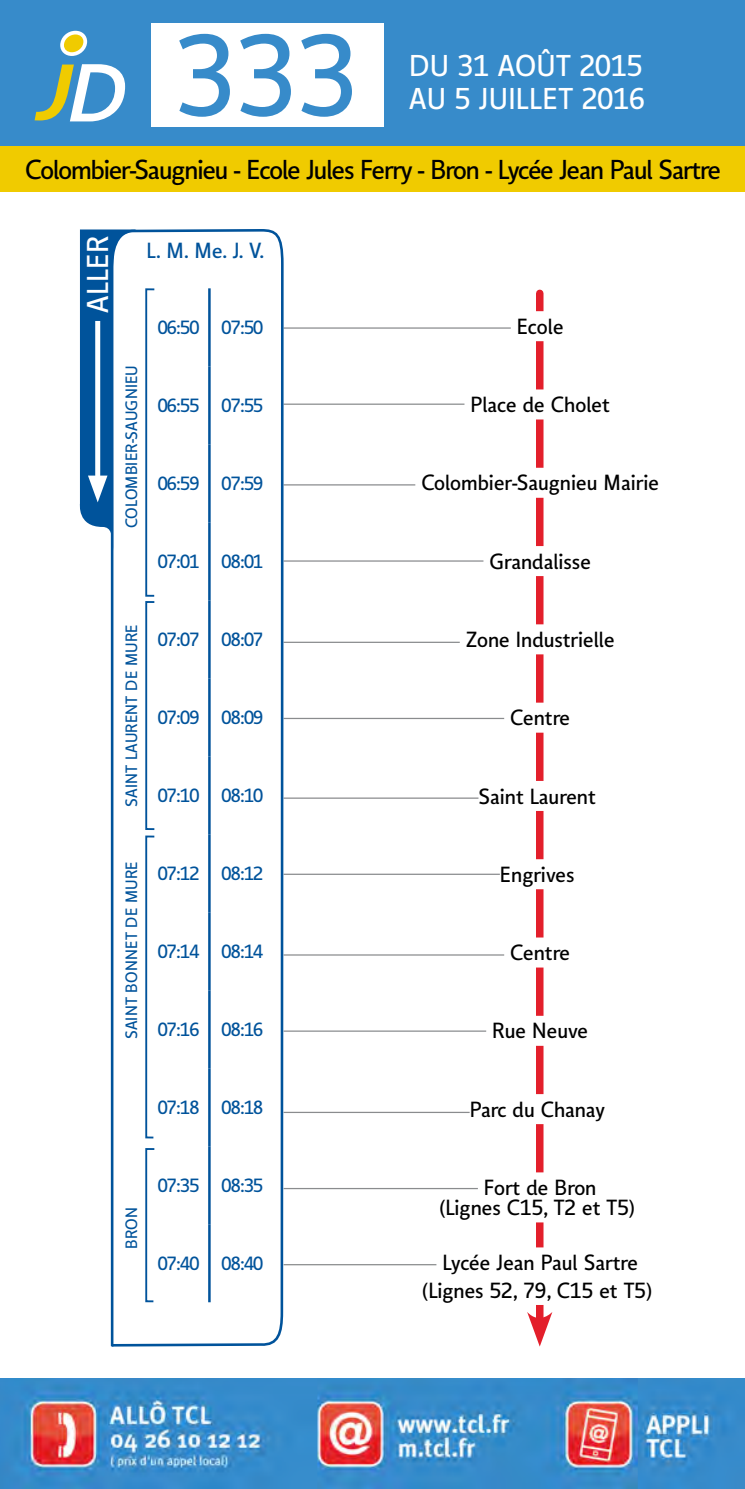
<style>
.page{position:relative;width:745px;height:1489px;background:#fff}
.page>*{position:absolute;margin:0;border:0;box-sizing:border-box;transform-origin:0 0}
.t1{font:106px "TCL";color:#378bca}
.t2{font:27.5px "TCL";letter-spacing:.01em;color:#fff}
.t3{font:25px "TCL";letter-spacing:-.04em;color:#000}
.t4{font:20px/20px "TCL";color:#000;text-align:center}
.t5{font:20px "TCL";color:#00539b}
.t6{font:17.5px "TCL";letter-spacing:-.05em;color:#00539b}
.t7{font:15px "TCL";letter-spacing:.01em;color:#00539b}
</style>
<div class="page">
<div style="left:0;top:146px;width:744px;height:45px;background:#f0cb00"></div>
<div style="left:535px;top:293px;width:8px;height:1032px;background:#e31f2b"></div>
<svg style="left:527px;top:1311px;width:25px;height:35px"></svg>
<hr style="left:283px;top:797px;width:281px;height:1px;background:#8a8c8e">
<hr style="left:283px;top:873px;width:281px;height:1px;background:#8a8c8e">
<hr style="left:283px;top:954px;width:281px;height:1px;background:#8a8c8e">
<hr style="left:283px;top:1030px;width:281px;height:1px;background:#8a8c8e">
<hr style="left:283px;top:1111px;width:281px;height:1px;background:#8a8c8e">
<hr style="left:283px;top:1187px;width:281px;height:2px;background:#8a8c8e">
<hr style="left:283px;top:1263px;width:281px;height:2px;background:#8a8c8e">
<hr style="left:283px;top:327px;width:281px;height:1px;background:#8a8c8e">
<hr style="left:283px;top:403px;width:281px;height:2px;background:#8a8c8e">
<hr style="left:283px;top:484px;width:281px;height:1px;background:#8a8c8e">
<hr style="left:283px;top:560px;width:281px;height:1px;background:#8a8c8e">
<hr style="left:283px;top:641px;width:281px;height:2px;background:#8a8c8e">
<hr style="left:283px;top:717px;width:281px;height:2px;background:#8a8c8e">
<div style="left:0;top:0;width:744px;height:146px;background:#378bca"></div>
<div style="left:151px;top:23px;width:232px;height:104px;background:#fff"></div>
<svg style="left:60px;top:31px;width:27px;height:25px"></svg>
<svg style="left:35px;top:64px;width:90px;height:57px"></svg>
<img style="left:0;top:1378px;width:744px;height:110px">
<svg style="left:110px;top:229px;width:175px;height:1118px"></svg>
<svg style="left:79px;top:229px;width:57px;height:323px"></svg>
<hr style="left:208px;top:288px;width:2px;height:78px;background:#00539b">
<hr style="left:208px;top:366px;width:2px;height:78px;background:#00539b">
<hr style="left:208px;top:444px;width:2px;height:78px;background:#00539b">
<hr style="left:208px;top:522px;width:2px;height:78px;background:#00539b">
<hr style="left:208px;top:600px;width:2px;height:78px;background:#00539b">
<hr style="left:208px;top:678px;width:2px;height:78px;background:#00539b">
<hr style="left:208px;top:756px;width:2px;height:78px;background:#00539b">
<hr style="left:208px;top:834px;width:2px;height:78px;background:#00539b">
<hr style="left:208px;top:912px;width:2px;height:78px;background:#00539b">
<hr style="left:208px;top:990px;width:2px;height:78px;background:#00539b">
<hr style="left:208px;top:1068px;width:2px;height:78px;background:#00539b">
<hr style="left:208px;top:1146px;width:2px;height:78px;background:#00539b">
<hr style="left:208px;top:1224px;width:2px;height:78px;background:#00539b">
<div style="left:145px;top:288px;width:9px;height:308px;border:2px solid #00539b"></div>
<div style="left:145px;top:601px;width:9px;height:229px;border:2px solid #00539b"></div>
<svg style="left:144px;top:834px;width:11px;height:305px"></svg>
<svg style="left:144px;top:1146px;width:11px;height:157px"></svg>
<div style="left:510px;top:311px;width:59px;height:30px;background:#fff"></div>
<div style="left:464px;top:389px;width:151px;height:30px;background:#fff"></div>
<div style="left:415px;top:468px;width:249px;height:30px;background:#fff"></div>
<div style="left:483px;top:546px;width:113px;height:30px;background:#fff"></div>
<div style="left:459px;top:624px;width:161px;height:30px;background:#fff"></div>
<div style="left:504px;top:702px;width:72px;height:30px;background:#fff"></div>
<div style="left:478px;top:781px;width:117px;height:30px;background:#fff"></div>
<div style="left:499px;top:859px;width:75px;height:30px;background:#fff"></div>
<div style="left:504px;top:937px;width:72px;height:30px;background:#fff"></div>
<div style="left:486px;top:1015px;width:108px;height:30px;background:#fff"></div>
<div style="left:469px;top:1094px;width:135px;height:30px;background:#fff"></div>
<div style="left:477px;top:1172px;width:125px;height:30px;background:#fff"></div>
<div style="left:439px;top:1192px;width:196px;height:30px;background:#fff"></div>
<div style="left:436px;top:1247px;width:207px;height:30px;background:#fff"></div>
<div style="left:421px;top:1274px;width:231px;height:30px;background:#fff"></div>
<h1 class="t1" style="left:175px;top:7px;width:184px">333</h1>
<h2 class="t2" style="left:409px;top:48px;width:235px">DU 31 AOÛT 2015</h2>
<h2 class="t2" style="left:409px;top:81px;width:237px">AU 5 JUILLET 2016</h2>
<p class="t3" style="left:25px;top:153px;width:697px">Colombier-Saugnieu - Ecole Jules Ferry - Bron - Lycée Jean Paul Sartre</p>
<h2 class="t2" style="left:80px;top:313px;width:79px;rotate:-90deg">ALLER</h2>
<p class="t5" style="left:146px;top:237px;width:120px">L. M. Me. J. V.</p>
<p class="t6" style="left:158px;top:316px;width:43px">06:50</p>
<p class="t6" style="left:221px;top:316px;width:43px">07:50</p>
<p class="t4" style="left:516px;top:316px;width:48px">Ecole</p>
<p class="t7" style="left:122px;top:528px;width:165px;rotate:-90deg">COLOMBIER-SAUGNIEU</p>
<p class="t6" style="left:158px;top:394px;width:43px">06:55</p>
<p class="t6" style="left:221px;top:394px;width:43px">07:55</p>
<p class="t6" style="left:158px;top:472px;width:43px">06:59</p>
<p class="t6" style="left:221px;top:472px;width:43px">07:59</p>
<p class="t4" style="left:470px;top:394px;width:141px">Place de Cholet</p>
<p class="t4" style="left:421px;top:472px;width:239px">Colombier-Saugnieu Mairie</p>
<p class="t6" style="left:158px;top:550px;width:43px">07:01</p>
<p class="t6" style="left:221px;top:550px;width:43px">08:01</p>
<p class="t4" style="left:489px;top:551px;width:103px">Grandalisse</p>
<p class="t7" style="left:122px;top:806px;width:184px;rotate:-90deg">SAINT LAURENT DE MURE</p>
<p class="t6" style="left:158px;top:628px;width:43px">07:07</p>
<p class="t6" style="left:221px;top:628px;width:43px">08:07</p>
<p class="t6" style="left:158px;top:706px;width:43px">07:09</p>
<p class="t6" style="left:221px;top:706px;width:43px">08:09</p>
<p class="t6" style="left:158px;top:784px;width:43px">07:10</p>
<p class="t6" style="left:221px;top:784px;width:43px">08:10</p>
<p class="t4" style="left:465px;top:629px;width:150px">Zone Industrielle</p>
<p class="t4" style="left:510px;top:707px;width:61px">Centre</p>
<p class="t4" style="left:478px;top:785px;width:119px">Saint Laurent</p>
<p class="t7" style="left:122px;top:1038px;width:179px;rotate:-90deg">SAINT BONNET DE MURE</p>
<p class="t6" style="left:158px;top:862px;width:43px">07:12</p>
<p class="t6" style="left:221px;top:862px;width:43px">08:12</p>
<p class="t6" style="left:158px;top:939px;width:43px">07:14</p>
<p class="t6" style="left:221px;top:939px;width:43px">08:14</p>
<p class="t6" style="left:158px;top:1017px;width:43px">07:16</p>
<p class="t6" style="left:221px;top:1017px;width:43px">08:16</p>
<p class="t4" style="left:499px;top:864px;width:76px">Engrives</p>
<p class="t4" style="left:510px;top:942px;width:61px">Centre</p>
<p class="t4" style="left:492px;top:1020px;width:97px">Rue Neuve</p>
<p class="t6" style="left:158px;top:1095px;width:43px">07:18</p>
<p class="t6" style="left:221px;top:1095px;width:43px">08:18</p>
<p class="t4" style="left:469px;top:1098px;width:137px">Parc du Chanay</p>
<p class="t7" style="left:122px;top:1248px;width:43px;rotate:-90deg">BRON</p>
<p class="t6" style="left:158px;top:1173px;width:43px">07:35</p>
<p class="t6" style="left:221px;top:1173px;width:43px">08:35</p>
<p class="t6" style="left:158px;top:1251px;width:43px">07:40</p>
<p class="t6" style="left:221px;top:1251px;width:43px">08:40</p>
<p class="t4" style="left:439px;top:1177px;width:198px">Fort de Bron<br>(Lignes C15, T2 et T5)</p>
<p class="t4" style="left:421px;top:1248px;width:232px;line-height:27.5px">Lycée Jean Paul Sartre (Lignes 52, 79, C15 et T5)</p>
</div>
